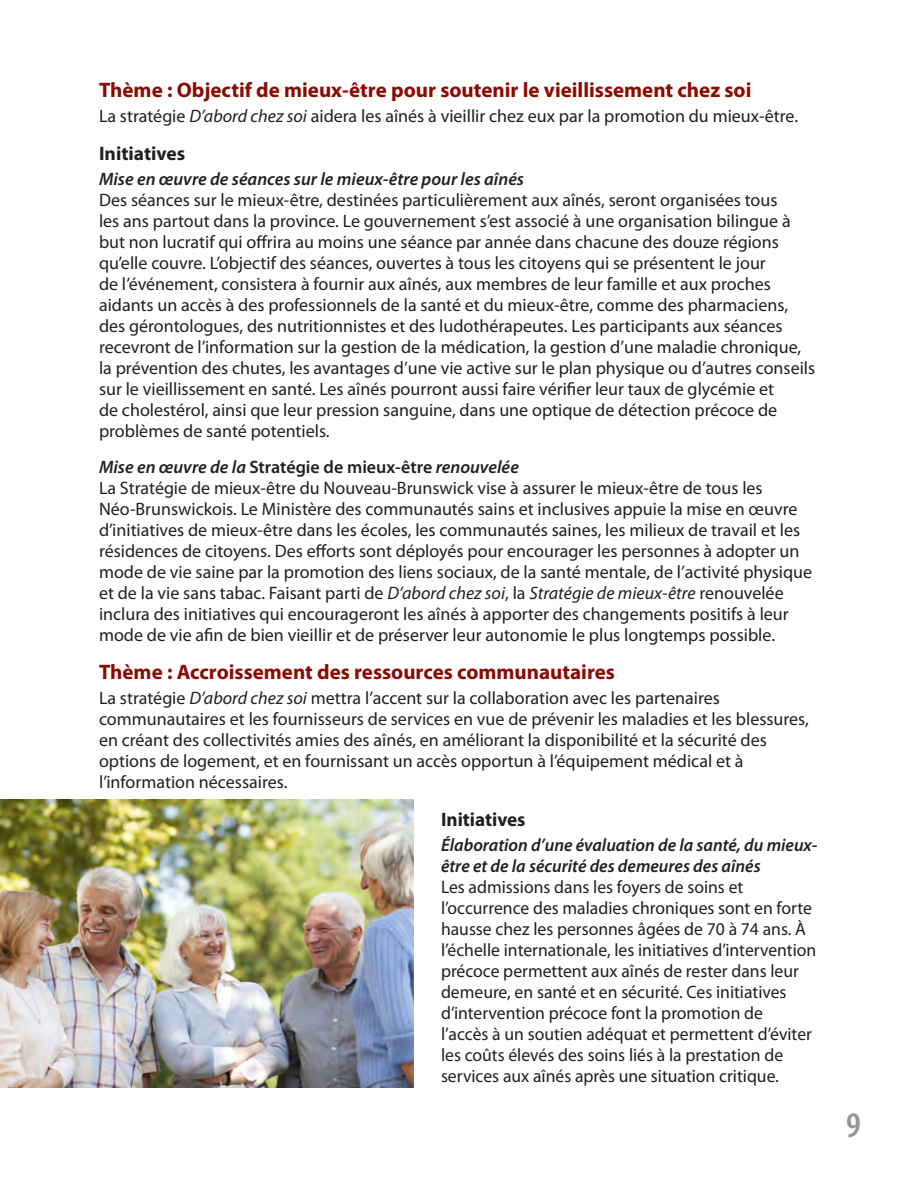
<style>
.page{position:relative;width:918px;height:1188px;background:#fff}
.page>*{position:absolute;margin:0;border:0;box-sizing:border-box;transform-origin:0 0}
.t1{font:600 condensed 36px "Myriad Pro";color:#939598}
.Heading2{font:700 21px "Myriad Pro";color:#8b0a02}
.Heading3{font:700 19.5px "Myriad Pro";color:#231f20}
.text{font:18px/21px "Myriad Pro";color:#231f20}
.s1{font-style:italic}
.s2{font-weight:600;font-style:italic}
.s3{font-weight:600}
</style>
<div class="page">
<img style="left:0;top:800px;width:414px;height:288px">
<p class="Heading2" style="left:99px;top:76px;width:654px">Thème : Objectif de mieux-être pour soutenir le vieillissement chez soi</p>
<p class="text" style="left:99px;top:105px;width:701px">La stratégie <span class="s1">D’abord chez soi</span> aidera les aînés à vieillir chez eux par la promotion du mieux-être.</p>
<p class="Heading3" style="left:99px;top:140px;width:88px">Initiatives</p>
<p class="text" style="left:99px;top:168px;width:718px"><span class="s2">Mise en œuvre de séances sur le mieux-être pour les aînés<br></span>Des séances sur le mieux-être, destinées particulièrement aux aînés, seront organisées tous<br>les ans partout dans la province. Le gouvernement s’est associé à une organisation bilingue à but non lucratif qui offrira au moins une séance par année dans chacune des douze régions qu’elle couvre. L’objectif des séances, ouvertes à tous les citoyens qui se présentent le jour<br>de l’événement, consistera à fournir aux aînés, aux membres de leur famille et aux proches aidants un accès à des professionnels de la santé et du mieux-être, comme des pharmaciens, des gérontologues, des nutritionnistes et des ludothérapeutes. Les participants aux séances recevront de l’information sur la gestion de la médication, la gestion d’une maladie chronique, la prévention des chutes, les avantages d’une vie active sur le plan physique ou d’autres conseils sur le vieillissement en santé. Les aînés pourront aussi faire vérifier leur taux de glycémie et<br>de cholestérol, ainsi que leur pression sanguine, dans une optique de détection précoce de problèmes de santé potentiels.</p>
<p class="text" style="left:99px;top:457px;width:715px"><span class="s2">Mise en œuvre de la</span> <span class="s3">Stratégie de mieux-être</span> <span class="s2">renouvelée<br></span>La Stratégie de mieux-être du Nouveau-Brunswick vise à assurer le mieux-être de tous les Néo-Brunswickois. Le Ministère des communautés sains et inclusives appuie la mise en œuvre d’initiatives de mieux-être dans les écoles, les communautés saines, les milieux de travail et les résidences de citoyens. Des efforts sont déployés pour encourager les personnes à adopter un mode de vie saine par la promotion des liens sociaux, de la santé mentale, de l’activité physique et de la vie sans tabac. Faisant parti de <span class="s1">D’abord chez soi</span>, la <span class="s1">Stratégie de mieux-être</span> renouvelée inclura des initiatives qui encourageront les aînés à apporter des changements positifs à leur mode de vie afin de bien vieillir et de préserver leur autonomie le plus longtemps possible.</p>
<p class="Heading2" style="left:99px;top:658px;width:518px">Thème : Accroissement des ressources communautaires</p>
<p class="text" style="left:99px;top:687px;width:711px">La stratégie <span class="s1">D’abord chez soi</span> mettra l’accent sur la collaboration avec les partenaires communautaires et les fournisseurs de services en vue de prévenir les maladies et les blessures, en créant des collectivités amies des aînés, en améliorant la disponibilité et la sécurité des options de logement, et en fournissant un accès opportun à l’équipement médical et à l’information nécessaires.</p>
<p class="Heading3" style="left:441px;top:806px;width:86px">Initiatives</p>
<p class="text" style="left:441px;top:834px;width:378px"><span class="s2">Élaboration d’une évaluation de la santé, du mieux&shy;être et de la sécurité des demeures des aînés<br></span>Les admissions dans les foyers de soins et l’occurrence des maladies chroniques sont en forte hausse chez les personnes âgées de 70 à 74 ans. À l’échelle internationale, les initiatives d’intervention précoce permettent aux aînés de rester dans leur demeure, en santé et en sécurité. Ces initiatives d’intervention précoce font la promotion de<br>l’accès à un soutien adéquat et permettent d’éviter les coûts élevés des soins liés à la prestation de services aux aînés après une situation critique.</p>
<h1 class="t1" style="left:846px;top:1103px;width:16px">9</h1>
</div>
